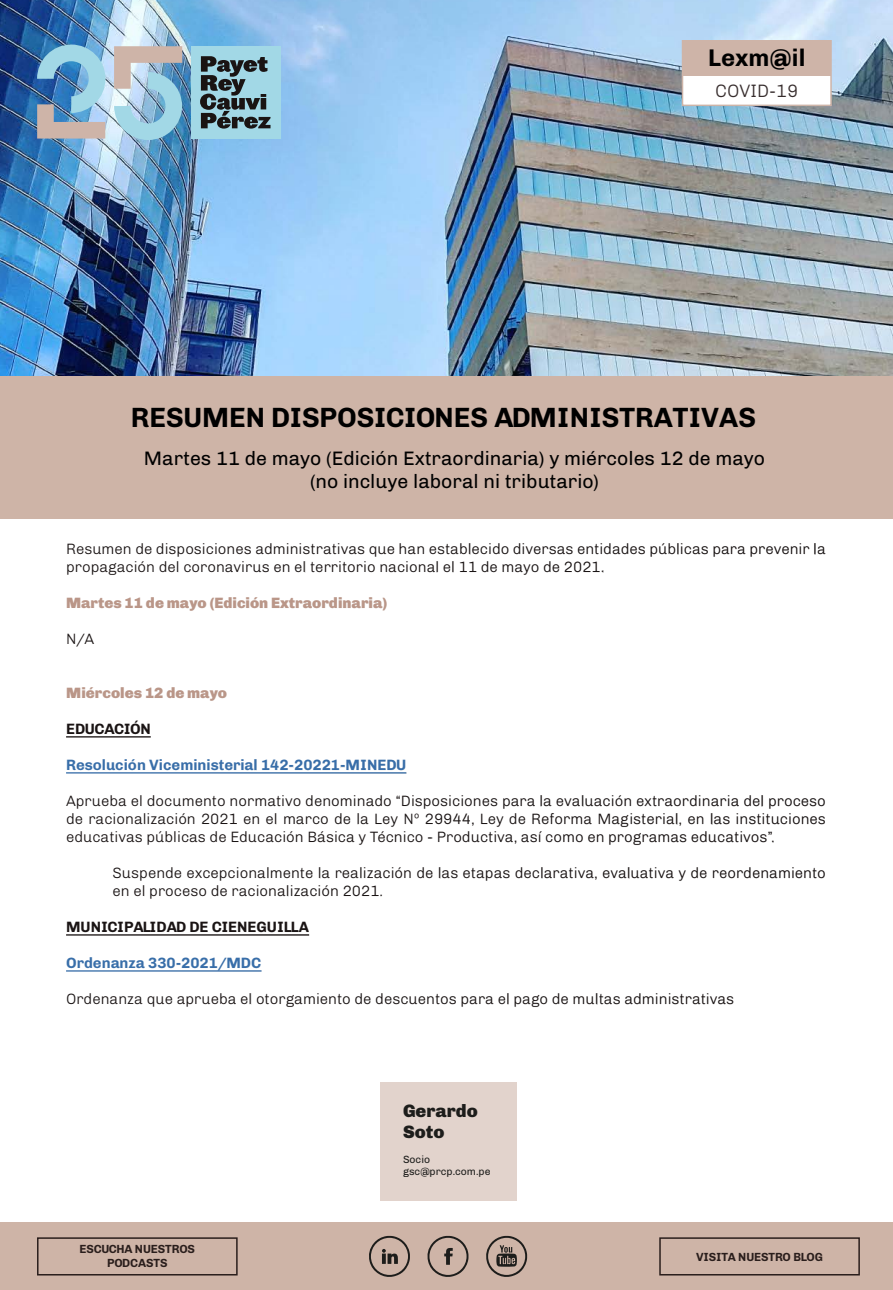
<style>
.page{position:relative;width:893px;height:1290px;background:#fff}
.page>*{position:absolute;margin:0;border:0;box-sizing:border-box;transform-origin:0 0}
.t1{font:700 27.9px "Chivo";color:#000}
.t2{font:700 24.15px "Chivo";color:#000}
.t3{font:19.5px/23.4px "Chivo";color:#000;text-align:center}
.t4{font:900 18px/21.6px "Chivo";color:#1d1d1b}
.t5{font:300 18px "Chivo";color:#372d2d}
.t6{font:300 15px/18px "Chivo";color:#1a1414}
.t7{font:700 15px "Chivo";color:#386ea9}
.t8{font:900 15px "Chivo";color:#ba9688}
.t9{font:700 15px "Chivo";color:#1a1414}
.t10{font:700 15px "Chivo";letter-spacing:-.035em;color:#1a1414}
.t11{font:700 11.85px/14.1px "Chivo";letter-spacing:-.01em;color:#2a1e1c;text-align:center}
.t12{font:10.5px/12.6px "Chivo";color:#1d1d1b}
</style>
<div class="page">
<img style="left:0;top:0;width:893px;height:376px">
<svg style="left:651px;top:543px;width:57px;height:14px"></svg>
<svg style="left:714px;top:546px;width:31px;height:11px"></svg>
<svg style="left:751px;top:543px;width:58px;height:14px"></svg>
<svg style="left:815px;top:543px;width:10px;height:11px"></svg>
<svg style="left:212px;top:543px;width:433px;height:32px"></svg>
<svg style="left:212px;top:597px;width:175px;height:14px"></svg>
<svg style="left:212px;top:691px;width:14px;height:10px"></svg>
<svg style="left:212px;top:759px;width:193px;height:11px"></svg>
<svg style="left:212px;top:795px;width:613px;height:50px"></svg>
<svg style="left:417px;top:868px;width:15px;height:10px"></svg>
<svg style="left:439px;top:867px;width:18px;height:11px"></svg>
<svg style="left:464px;top:868px;width:46px;height:13px"></svg>
<svg style="left:516px;top:867px;width:81px;height:13px"></svg>
<svg style="left:603px;top:867px;width:103px;height:14px"></svg>
<svg style="left:713px;top:867px;width:112px;height:11px"></svg>
<svg style="left:212px;top:867px;width:199px;height:30px"></svg>
<svg style="left:213px;top:922px;width:96px;height:10px"></svg>
<svg style="left:212px;top:958px;width:49px;height:12px"></svg>
<svg style="left:212px;top:993px;width:39px;height:12px"></svg>
<svg style="left:257px;top:994px;width:199px;height:13px"></svg>
<svg style="left:462px;top:996px;width:31px;height:11px"></svg>
<svg style="left:499px;top:993px;width:9px;height:11px"></svg>
<svg style="left:515px;top:995px;width:32px;height:12px"></svg>
<svg style="left:553px;top:994px;width:15px;height:10px"></svg>
<svg style="left:574px;top:993px;width:159px;height:11px"></svg>
<hr style="left:66px;top:736px;width:85px;height:1px;background:#1a1414">
<hr style="left:66px;top:772px;width:340px;height:1px;background:#386ea9">
<hr style="left:66px;top:934px;width:243px;height:1px;background:#1a1414">
<hr style="left:66px;top:970px;width:195px;height:1px;background:#386ea9">
<div style="left:0;top:376px;width:893px;height:142px;background:#ceb4a7"></div>
<div style="left:682px;top:40px;width:150px;height:66px;background:#fff;border:2px solid #ceb4a8"></div>
<div style="left:682px;top:41px;width:149px;height:35px;background:#ceb4a8"></div>
<div style="left:380px;top:1082px;width:137px;height:118px;background:#e2d3cc"></div>
<div style="left:0;top:1222px;width:893px;height:68px;background:#ceb4a7"></div>
<svg style="left:369px;top:1235px;width:41px;height:42px"></svg>
<svg style="left:427px;top:1235px;width:41px;height:42px"></svg>
<svg style="left:486px;top:1235px;width:41px;height:42px"></svg>
<div style="left:37px;top:1237px;width:201px;height:38px;border:2px solid #2a1e1c"></div>
<div style="left:659px;top:1237px;width:201px;height:38px;border:2px solid #2a1e1c"></div>
<div style="left:191px;top:46px;width:90px;height:93px;background:#a2d8e6"></div>
<img style="left:37px;top:45px;width:145px;height:95px">
<svg style="left:200px;top:56px;width:71px;height:73px"></svg>
<h2 class="t2" style="left:708px;top:39px;width:99px">Lexm@il</h2>
<p class="t5" style="left:715px;top:77px;width:85px">COVID-19</p>
<h1 class="t1" style="left:131px;top:396px;width:627px">RESUMEN DISPOSICIONES ADMINISTRATIVAS</h1>
<h3 class="t3" style="left:144px;top:445px;width:623px">Martes 11 de mayo (Edición Extraordinaria) y miércoles 12 de mayo (no incluye laboral ni tributario)</h3>
<p class="t6" style="left:66px;top:539px;width:761px">Resumen de disposiciones administrativas que han establecido diversas entidades públicas para prevenir la propagación del coronavirus en el territorio nacional el 11 de mayo de 2021.</p>
<p class="t8" style="left:66px;top:591px;width:322px">Martes 11 de mayo (Edición Extraordinaria)</p>
<p class="t6" style="left:66px;top:629px;width:30px">N/A</p>
<p class="t8" style="left:66px;top:681px;width:163px">Miércoles 12 de mayo</p>
<p class="t10" style="left:66px;top:717px;width:86px">EDUCACIÓN</p>
<p class="t7" style="left:66px;top:753px;width:342px">Resolución Viceministerial 142-20221-MINEDU</p>
<p class="t6" style="left:66px;top:791px;width:761px;text-align:justify">Aprueba el documento normativo denominado “Disposiciones para la evaluación extraordinaria del proceso de racionalización 2021 en el marco de la Ley Nº 29944, Ley de Reforma Magisterial, en las instituciones educativas públicas de Educación Básica y Técnico - Productiva, así como en programas educativos”.</p>
<p class="t6" style="left:113px;top:863px;width:715px">Suspende excepcionalmente la realización de las etapas declarativa, evaluativa y de reordenamiento en el proceso de racionalización 2021.</p>
<p class="t9" style="left:66px;top:915px;width:244px">MUNICIPALIDAD DE CIENEGUILLA</p>
<p class="t7" style="left:66px;top:951px;width:197px">Ordenanza 330-2021/MDC</p>
<p class="t6" style="left:66px;top:989px;width:670px">Ordenanza que aprueba el otorgamiento de descuentos para el pago de multas administrativas</p>
<p class="t4" style="left:403px;top:1099px;width:76px">Gerardo<br>Soto</p>
<p class="t12" style="left:403px;top:1152px;width:89px">Socio gsc@prcp.com.pe</p>
<p class="t11" style="left:80px;top:1241px;width:117px">ESCUCHA NUESTROS<br>PODCASTS</p>
<p class="t11" style="left:696px;top:1249px;width:129px">VISITA NUESTRO BLOG</p>
</div>
